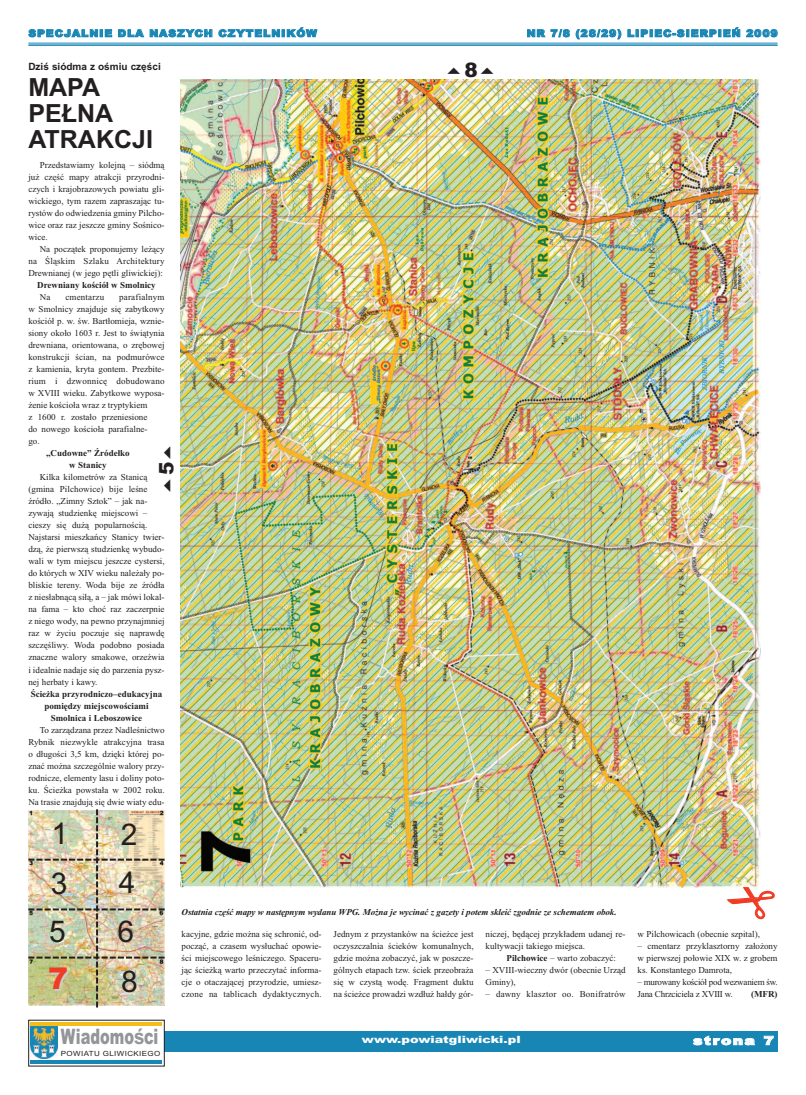
<style>
.page{position:relative;width:806px;height:1095px;background:#fff}
.page>*{position:absolute;margin:0;border:0;box-sizing:border-box;transform-origin:0 0}
.t1{font:30px "Arial";color:#231f20}
.t2{font:900 30px "Arial";color:#ef3c25}
.t3{font:700 25px/26px "Arial";color:#231f20}
.t4{font:900 21.3px "Arial";color:#939598;scale:.68 1}
.t5{font:900 20px "Arial";color:#231f20}
.t6{font:900 12px "Arial";letter-spacing:.105em;color:#fff;scale:1.28 1}
.t7{font:900 10px "Arial";letter-spacing:.1em;color:#1886b5;scale:1.06 1}
.t8{font:700 10px "Arial";color:#231f20}
.t9{font:900 10px "Arial";color:#fff;scale:1.28 1}
.t10{font:9px/12px "Times New Roman";color:#231f20;text-align:justify}
.t11{font:700 9px/12px "Times New Roman";color:#231f20;text-align:center}
.t12{font:italic 700 9px "Times New Roman";letter-spacing:-.01em;color:#231f20}
.t13{font:9px/12px "Times New Roman";letter-spacing:-.025em;color:#231f20}
.t14{font:9px "Times New Roman";letter-spacing:.02em;color:#231f20}
.t15{font:7.1px "Arial";letter-spacing:.05em;color:#231f20;scale:1.12 1}
.s1{font-weight:700}
</style>
<div class="page">
<div style="left:155px;top:1030px;width:622px;height:21px;background:#1886b5"></div>
<div style="left:29px;top:1019px;width:135px;height:46px;background:#fff"></div>
<img style="left:31px;top:1026px;width:26px;height:32px">
<hr style="left:31px;top:1021px;width:131px;height:3px;background:#f3be18">
<hr style="left:31px;top:1060px;width:131px;height:3px;background:#1886b5">
<hr style="left:28px;top:44px;width:749px;height:2px;background:#1886b5">
<hr style="left:28px;top:43px;width:749px;height:1px;background:#1886b5">
<img style="left:180px;top:79px;width:580px;height:808px">
<img style="left:28px;top:809px;width:136px;height:198px">
<p class="t7" style="left:28px;top:27px;width:273px">SPECJALNIE DLA NASZYCH CZYTELNIKÓW</p>
<p class="t7" style="left:526px;top:27px;width:238px">NR 7/8 (28/29) LIPIEC-SIERPIEŃ 2009</p>
<h3 class="t5" style="left:464px;top:58px;width:15px">8</h3>
<p class="t8" style="left:28px;top:61px;width:134px">Dziś siódma z ośmiu części</p>
<h2 class="t3" style="left:28px;top:75px;width:126px">MAPA<br>PEŁNA<br>ATRAKCJI</h2>
<p class="t10" style="left:28px;top:159px;width:138px;text-indent:11px">Przedstawiamy kolejną – siódmą już część mapy atrakcji przyrodni&shy;czych i krajobrazowych powiatu gli&shy;wickiego, tym razem zapraszając tu&shy;rystów do odwiedzenia gminy Pilcho&shy;wice oraz raz jeszcze gminy Sośnico&shy;wice.</p>
<p class="t10" style="left:28px;top:243px;width:138px;text-indent:11px">Na początek proponujemy leżący na Śląskim Szlaku Architektury Drewnianej (w jego pętli gliwickiej):</p>
<p class="t11" style="left:37px;top:279px;width:120px">Drewniany kościół w Smolnicy</p>
<p class="t10" style="left:40px;top:291px;width:12px">Na</p>
<p class="t14" style="left:65px;top:292px;width:40px">cmentarzu</p>
<p class="t10" style="left:28px;top:291px;width:138px;text-align:left;text-indent:91px">parafialnym w Smolnicy znajduje się zabytkowy kościół p. w. św. Bartłomieja, wznie&shy;siony około 1603 r. Jest to świątynia drewniana, orientowana, o zrębowej konstrukcji ścian, na podmurówce z kamienia, kryta gontem. Prezbite&shy;rium i dzwonnicę dobudowano w XVIII wieku. Zabytkowe wyposa&shy;żenie kościoła wraz z tryptykiem<br>z 1600 r. zostało przeniesione<br>do nowego kościoła parafialne-<br>go.</p>
<p class="t11" style="left:46px;top:447px;width:85px">„Cudowne” Źródełko w Stanicy</p>
<p class="t10" style="left:28px;top:471px;width:138px;text-align:left;text-indent:11px">Kilka kilometrów za Stanicą (gmina Pilchowice) bije leśne źródło. „Zimny Sztok” – jak na&shy;zywają studzienkę miejscowi – cieszy się dużą popularnością.<br>Najstarsi mieszkańcy Stanicy twier&shy;dzą, że pierwszą studzienkę wybudo&shy;wali w tym miejscu jeszcze cystersi, do których w XIV wieku należały po&shy;bliskie tereny. Woda bije ze źródła z niesłabnącą siłą, a – jak mówi lokal&shy;na fama – kto choć raz zaczerpnie z niego wody, na pewno przynajmniej raz w życiu poczuje się naprawdę szczęśliwy. Woda podobno posiada znaczne walory smakowe, orzeźwia i idealnie nadaje się do parzenia pysz&shy;nej herbaty i kawy.</p>
<p class="t11" style="left:31px;top:687px;width:133px">Ścieżka przyrodniczo–edukacyjna pomiędzy miejscowościami<br>Smolnica i Leboszowice</p>
<p class="t10" style="left:28px;top:723px;width:138px;text-indent:11px">To zarządzana przez Nadleśnictwo Rybnik niezwykle atrakcyjna trasa o długości 3,5 km, dzięki której po&shy;znać można szczególnie walory przy&shy;rodnicze, elementy lasu i doliny poto&shy;ku. Ścieżka powstała w 2002 roku.<br>Na trasie znajdują się dwie wiaty edu-</p>
<h3 class="t5" style="left:155px;top:475px;width:15px;rotate:-90deg">5</h3>
<h1 class="t1" style="left:51px;top:816px;width:18px">1</h1>
<h1 class="t1" style="left:121px;top:816px;width:18px">2</h1>
<h1 class="t1" style="left:51px;top:866px;width:18px">3</h1>
<h1 class="t1" style="left:119px;top:864px;width:18px">4</h1>
<h1 class="t1" style="left:49px;top:914px;width:18px">5</h1>
<h1 class="t2" style="left:48px;top:961px;width:22px">7</h1>
<h1 class="t1" style="left:117px;top:913px;width:18px">6</h1>
<h1 class="t1" style="left:121px;top:964px;width:18px">8</h1>
<p class="t12" style="left:181px;top:906px;width:436px">Ostatnia część mapy w następnym wydanu WPG. Można je wycinać z gazety i potem skleić zgodnie ze schematem obok.</p>
<p class="t10" style="left:181px;top:927px;width:141px">kacyjne, gdzie można się schronić, od&shy;począć, a czasem wysłuchać opowie&shy;ści miejscowego leśniczego. Spaceru&shy;jąc ścieżką warto przeczytać informa&shy;cje o otaczającej przyrodzie, umiesz&shy;czone na tablicach dydaktycznych.</p>
<p class="t10" style="left:333px;top:927px;width:141px">Jednym z przystanków na ścieżce jest oczyszczalnia ścieków komunalnych, gdzie można zobaczyć, jak w poszcze&shy;gólnych etapach tzw. ściek przeobraża się w czystą wodę. Fragment duktu na ścieżce prowadzi wzdłuż hałdy gór-</p>
<p class="t10" style="left:485px;top:927px;width:141px">niczej, będącej przykładem udanej re&shy;kultywacji takiego miejsca.</p>
<p class="t10" style="left:506px;top:951px;width:111px"><span class="s1">Pilchowice</span> – warto zobaczyć:</p>
<p class="t10" style="left:485px;top:963px;width:141px">– XVIII-wieczny dwór (obecnie Urząd<br>Gminy),</p>
<p class="t14" style="left:485px;top:988px;width:141px">– dawny klasztor oo. Bonifratrów</p>
<p class="t10" style="left:637px;top:927px;width:124px">w Pilchowicach (obecnie szpital),</p>
<p class="t10" style="left:637px;top:939px;width:141px">– cmentarz przyklasztorny założony w pierwszej połowie XIX w. z grobem ks. Konstantego Damrota,</p>
<p class="t13" style="left:637px;top:975px;width:141px">– murowany kościół pod wezwaniem św.<br>Jana Chrzciciela z XVIII w.</p>
<p class="t11" style="left:750px;top:987px;width:28px">(MFR)</p>
<h3 class="t4" style="left:61px;top:1024px;width:145px">Wiadomo<span class="s1">ś</span>ci</h3>
<p class="t9" style="left:362px;top:1033px;width:125px">www.powiatgliwicki.pl</p>
<h3 class="t6" style="left:692px;top:1033px;width:65px">strona 7</h3>
<p class="t15" style="left:61px;top:1049px;width:90px">POWIATU GLIWICKIEGO</p>
</div>
